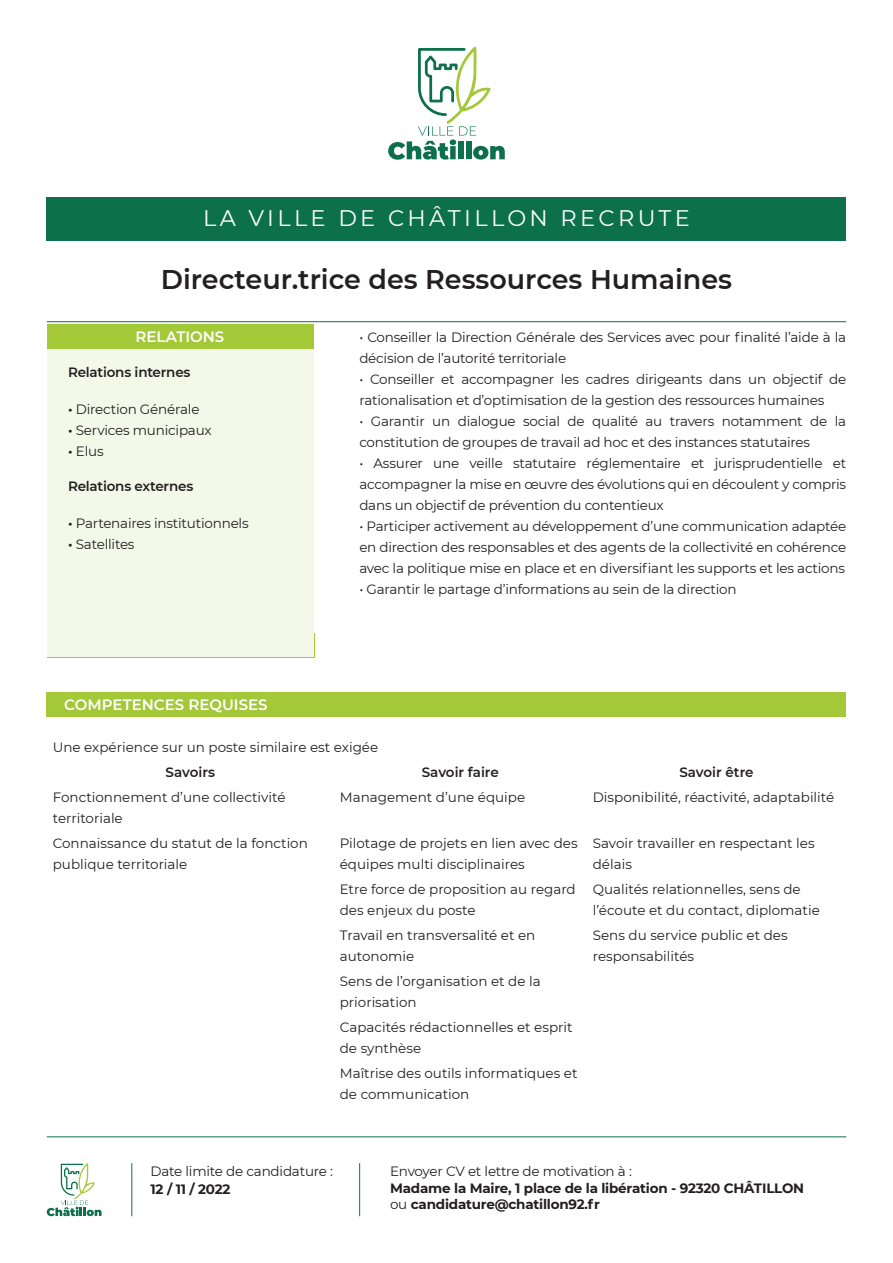
<style>
.page{position:relative;width:893px;height:1263px;background:#fff}
.page>*{position:absolute;margin:0;border:0;box-sizing:border-box;transform-origin:0 0}
.t1{font:600 27px "Montserrat";color:#231f20}
.t2{font:22.5px "Montserrat";letter-spacing:.15em;color:#fff}
.t3{font:600 15px "Montserrat";color:#fff}
.t4{font:13.5px/21px "Montserrat";letter-spacing:-.015em;color:#231f20}
.t5{font:700 13.5px/16.5px "Montserrat";letter-spacing:-.015em;color:#231f20}
.t6{font:600 13.5px "Montserrat";letter-spacing:-.015em;color:#231f20}
.s1{font-weight:600}
.s2{font-weight:400}
</style>
<div class="page">
<hr style="left:47px;top:1136px;width:799px;height:1px;background:#0c714b">
<svg style="left:47px;top:1163px;width:55px;height:53px"></svg>
<hr style="left:131px;top:1163px;width:1px;height:53px;background:#0c714b">
<hr style="left:359px;top:1163px;width:1px;height:53px;background:#0c714b">
<svg style="left:388px;top:47px;width:117px;height:113px"></svg>
<div style="left:47px;top:197px;width:799px;height:43px;background:#0c714b"></div>
<hr style="left:47px;top:321px;width:799px;height:1px;background:#0c714b">
<div style="left:47px;top:634px;width:268px;height:24px;background:#f4f8e8"></div>
<div style="left:47px;top:692px;width:799px;height:24px;background:#a3c939"></div>
<div style="left:47px;top:323px;width:266px;height:334px;background:#f4f8e8"></div>
<div style="left:47px;top:324px;width:266px;height:25px;background:#a3c939"></div>
<h2 class="t2" style="left:203px;top:202px;width:488px">LA VILLE DE CHÂTILLON RECRUTE</h2>
<h1 class="t1" style="left:161px;top:260px;width:573px">Directeur.trice des Ressources Humaines</h1>
<p class="t3" style="left:136px;top:326px;width:90px">RELATIONS</p>
<p class="t6" style="left:68px;top:362px;width:124px">Relations internes</p>
<p class="t4" style="left:68px;top:398px;width:133px"><span class="s1">•</span> Direction Générale</p>
<p class="t4" style="left:68px;top:419px;width:145px"><span class="s1">•</span> Services municipaux</p>
<p class="t4" style="left:68px;top:440px;width:37px"><span class="s1">•</span> Elus</p>
<p class="t6" style="left:68px;top:476px;width:127px">Relations externes</p>
<p class="t4" style="left:68px;top:512px;width:182px"><span class="s1">•</span> Partenaires institutionnels</p>
<p class="t4" style="left:68px;top:533px;width:68px"><span class="s1">•</span> Satellites</p>
<p class="t4" style="left:359px;top:327px;width:488px">• Conseiller la Direction Générale des Services avec pour finalité l’aide à la décision de l’autorité territoriale</p>
<p class="t4" style="left:359px;top:369px;width:488px">• Conseiller et accompagner les cadres dirigeants dans un objectif de rationalisation et d’optimisation de la gestion des ressources humaines</p>
<p class="t4" style="left:359px;top:411px;width:488px">• Garantir un dialogue social de qualité au travers notamment de la constitution de groupes de travail ad hoc et des instances statutaires</p>
<p class="t4" style="left:359px;top:453px;width:488px;text-align:justify">• Assurer une veille statutaire réglementaire et jurisprudentielle et accompagner la mise en œuvre des évolutions qui en découlent y compris dans un objectif de prévention du contentieux</p>
<p class="t4" style="left:359px;top:516px;width:488px;text-align:justify">• Participer activement au développement d’une communication adaptée en direction des responsables et des agents de la collectivité en cohérence avec la politique mise en place et en diversifiant les supports et les actions</p>
<p class="t4" style="left:359px;top:579px;width:379px">• Garantir le partage d’informations au sein de la direction</p>
<p class="t3" style="left:64px;top:694px;width:205px">COMPETENCES REQUISES</p>
<p class="t4" style="left:53px;top:736px;width:327px">Une expérience sur un poste similaire est exigée</p>
<p class="t6" style="left:166px;top:762px;width:51px">Savoirs</p>
<p class="t6" style="left:422px;top:762px;width:79px">Savoir faire</p>
<p class="t6" style="left:679px;top:762px;width:76px">Savoir être</p>
<p class="t4" style="left:53px;top:786px;width:234px">Fonctionnement d’une collectivité territoriale</p>
<p class="t4" style="left:340px;top:786px;width:187px">Management d’une équipe</p>
<p class="t4" style="left:593px;top:786px;width:243px">Disponibilité, réactivité, adaptabilité</p>
<p class="t4" style="left:53px;top:832px;width:257px">Connaissance du statut de la fonction publique territoriale</p>
<p class="t4" style="left:340px;top:832px;width:239px">Pilotage de projets en lien avec des équipes multi disciplinaires</p>
<p class="t4" style="left:593px;top:832px;width:223px">Savoir travailler en respectant les délais</p>
<p class="t4" style="left:340px;top:878px;width:237px">Etre force de proposition au regard des enjeux du poste</p>
<p class="t4" style="left:593px;top:878px;width:228px">Qualités relationnelles, sens de l’écoute et du contact, diplomatie</p>
<p class="t4" style="left:340px;top:924px;width:197px">Travail en transversalité et en autonomie</p>
<p class="t4" style="left:593px;top:924px;width:196px">Sens du service public et des responsabilités</p>
<p class="t4" style="left:340px;top:970px;width:202px">Sens de l’organisation et de la priorisation</p>
<p class="t4" style="left:340px;top:1016px;width:234px">Capacités rédactionnelles et esprit de synthèse</p>
<p class="t4" style="left:340px;top:1062px;width:239px">Maîtrise des outils informatiques et de communication</p>
<p class="t4" style="left:151px;top:1160px;width:184px">Date limite de candidature :</p>
<p class="t4" style="left:390px;top:1160px;width:243px">Envoyer CV et lettre de motivation à :</p>
<p class="t5" style="left:390px;top:1179px;width:416px">Madame la Maire, 1 place de la libération - 92320 CHÂTILLON <span class="s2">ou</span> candidature@chatillon92.fr</p>
<p class="t5" style="left:151px;top:1180px;width:82px">12 / 11 / 2022</p>
</div>
